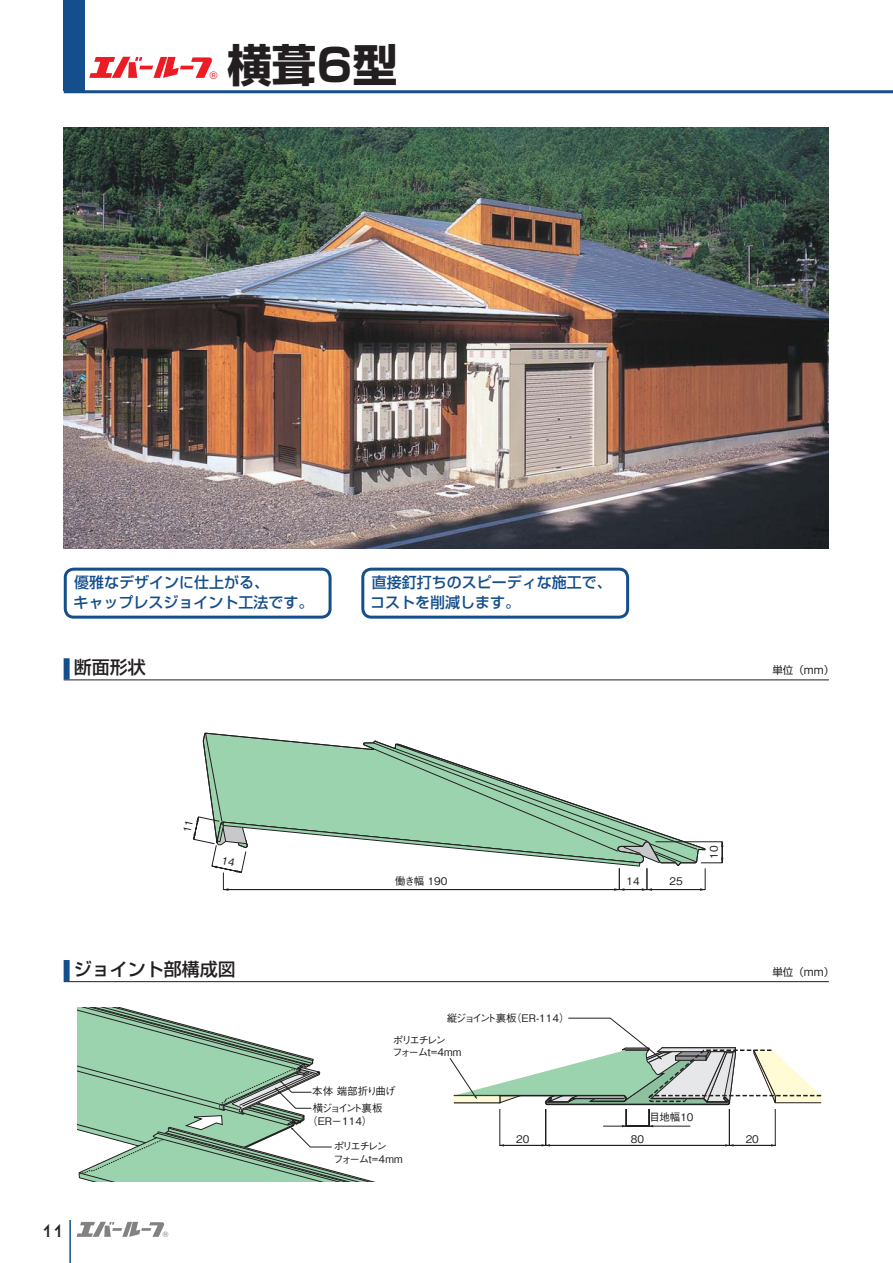
<style>
.page{position:relative;width:893px;height:1263px;background:#fff}
.page>*{position:absolute;margin:0;border:0;box-sizing:border-box;transform-origin:0 0}
.t1{font:44.55px "Shin Go Pro Bold 90 msp RKSJ H";color:#231f20}
.t2{font:18px "Shin Go Pro Medium 90 msp RKSJ H";color:#231f20}
.t3{font:700 18px "Serif Gothic";color:#231f20}
.t4{font:15px/19.5px "Shin Go Pro Medium 90 msp RKSJ H";color:#144e8c}
.t5{font:10.5px/12.6px "Gothic BBB Pro Medium 90 msp RKSJ H";letter-spacing:-.09em;color:#231f20}
.t6{font:10.5px/12.6px "Gothic BBB Pro Medium 90 msp RKSJ H";letter-spacing:-.18em;color:#231f20}
.t7{font:10.5px "Gothic BBB Pro Medium 90 msp RKSJ H";letter-spacing:-.115em;color:#231f20}
.t8{font:10.5px "Shin Go Pro Regular 90 msp RKSJ H";color:#231f20}
.t9{font:10.5px "Gothic BBB Pro Medium 90 msp RKSJ H";letter-spacing:-.04em;color:#231f20}
.t10{font:10.5px "Helvetica";color:#ed1c24}
.t11{font:7.5px "Helvetica";color:#808284}
</style>
<div class="page">
<div style="left:64px;top:0;width:21px;height:90px;background:#144e8c"></div>
<hr style="left:64px;top:90px;width:829px;height:3px;background:#144e8c">
<hr style="left:69px;top:1220px;width:2px;height:43px;background:#144e8c">
<svg style="left:77px;top:1222px;width:87px;height:15px"></svg>
<img style="left:64px;top:128px;width:765px;height:421px">
<svg style="left:203px;top:733px;width:407px;height:83px"></svg>
<svg style="left:449px;top:1018px;width:372px;height:129px"></svg>
<svg style="left:89px;top:57px;width:123px;height:21px"></svg>
<svg style="left:77px;top:1008px;width:299px;height:174px"></svg>
<hr style="left:64px;top:680px;width:765px;height:1px;background:#231f20">
<div style="left:64px;top:658px;width:6px;height:22px;background:#144e8c"></div>
<hr style="left:64px;top:981px;width:765px;height:1px;background:#231f20">
<div style="left:64px;top:960px;width:6px;height:21px;background:#144e8c"></div>
<div style="left:64px;top:568px;width:268px;height:51px;border:3px solid #144e8c;border-radius:9px"></div>
<div style="left:361px;top:568px;width:268px;height:51px;border:3px solid #144e8c;border-radius:9px"></div>
<svg style="left:193px;top:816px;width:530px;height:75px"></svg>
<p class="t10" style="left:210px;top:71px;width:9px">®</p>
<h1 class="t1" style="left:227px;top:48px;width:171px">横葺6型</h1>
<p class="t4" style="left:74px;top:575px;width:241px">優雅なデザインに仕上がる、<br>キャップレスジョイント工法です。</p>
<p class="t4" style="left:370px;top:575px;width:243px">直接釘打ちのスピーディな施工で、コストを削減します。</p>
<p class="t2" style="left:74px;top:661px;width:73px">断面形状</p>
<p class="t8" style="left:772px;top:666px;width:63px">単位（mm）</p>
<p class="t5" style="left:395px;top:876px;width:54px">働き幅 190</p>
<p class="t5" style="left:626px;top:876px;width:15px">14</p>
<p class="t5" style="left:669px;top:876px;width:15px">25</p>
<p class="t5" style="left:709px;top:859px;width:15px;rotate:-90deg">10</p>
<p class="t2" style="left:74px;top:962px;width:163px">ジョイント部構成図</p>
<p class="t8" style="left:772px;top:968px;width:63px">単位（mm）</p>
<p class="t7" style="left:447px;top:1014px;width:124px">縦ジョイント裏板（ER-114）</p>
<p class="t6" style="left:392px;top:1035px;width:71px">ポリエチレン<br>フォームt=4mm</p>
<p class="t3" style="left:42px;top:1224px;width:23px">11</p>
<p class="t11" style="left:163px;top:1232px;width:7px">®</p>
<p class="t9" style="left:312px;top:1087px;width:85px">本体 端部折り曲げ</p>
<p class="t5" style="left:307px;top:1104px;width:77px;text-indent:6px">横ジョイント裏板（ERー114）</p>
<p class="t6" style="left:333px;top:1141px;width:71px">ポリエチレン<br>フォームt=4mm</p>
<p class="t5" style="left:516px;top:1134px;width:15px">20</p>
<p class="t5" style="left:650px;top:1112px;width:45px">目地幅10</p>
<p class="t5" style="left:631px;top:1134px;width:15px">80</p>
<p class="t5" style="left:746px;top:1134px;width:15px">20</p>
</div>
